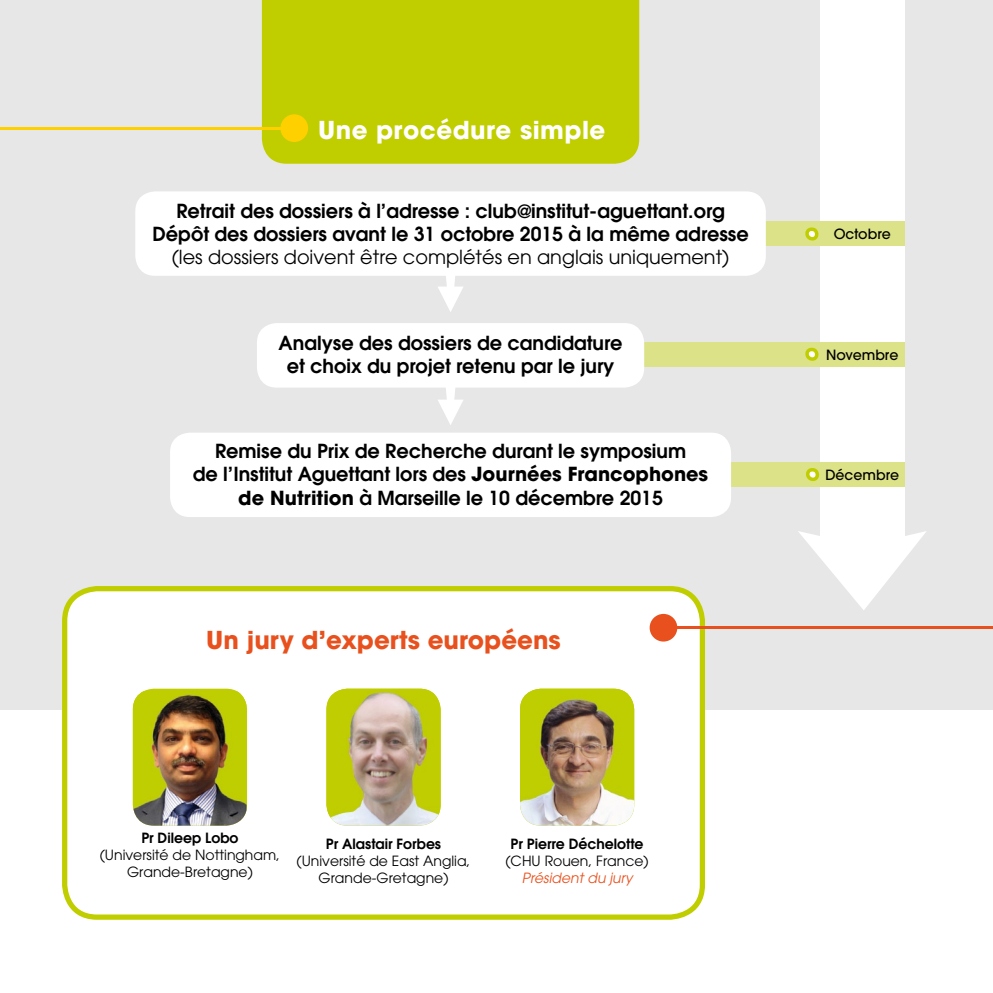
<style>
.page{position:relative;width:993px;height:993px;background:#fff}
.page>*{position:absolute;margin:0;border:0;box-sizing:border-box;transform-origin:0 0}
.t1{font:700 24.5px "Avant Garde";color:#e8511e}
.t2{font:700 24.5px "Avant Garde";letter-spacing:.02em;color:#fff}
.t3{font:600 19.25px/23.1px "Avant Garde";color:#000;text-align:center}
.t4{font:19.25px "Avant Garde";color:#000}
.t5{font:14px/16.8px "Avant Garde";color:#000;text-align:center}
.t6{font:600 14px "Avant Garde";color:#000}
.t7{font:500 14px "Avant Garde";color:#000}
.t8{font:italic 14px "Avant Garde";color:#e8511e}
.s1{font-weight:700}
</style>
<div class="page">
<div style="left:0;top:0;width:992px;height:709px;background:#e7e7e7"></div>
<div style="left:819px;top:0;width:85px;height:551px;background:#fff"></div>
<svg style="left:797px;top:531px;width:129px;height:79px"></svg>
<div style="left:617px;top:341px;width:287px;height:25px;background:#dce287"></div>
<div style="left:617px;top:221px;width:287px;height:25px;background:#dce287"></div>
<div style="left:718px;top:462px;width:186px;height:25px;background:#dce287"></div>
<svg style="left:805px;top:347px;width:14px;height:14px"></svg>
<svg style="left:806px;top:468px;width:14px;height:14px"></svg>
<svg style="left:805px;top:227px;width:14px;height:14px"></svg>
<svg style="left:437px;top:276px;width:26px;height:36px"></svg>
<div style="left:135px;top:191px;width:630px;height:85px;background:#fff;border-radius:20px"></div>
<svg style="left:437px;top:387px;width:26px;height:38px"></svg>
<div style="left:257px;top:323px;width:387px;height:64px;background:#fff;border-radius:20px"></div>
<div style="left:170px;top:432px;width:560px;height:85px;background:#fff;border-radius:20px"></div>
<div style="left:262px;top:0;width:377px;height:164px;background:#c0ce00"></div>
<div style="left:280px;top:114px;width:28px;height:28px;background:#ffd000;border-radius:50%"></div>
<hr style="left:0;top:127px;width:299px;height:2px;background:#ffd000">
<div style="left:65px;top:588px;width:637px;height:328px;background:#fff;border-radius:32px"></div>
<div style="left:62px;top:586px;width:642px;height:333px;border:5px solid #c0ce00;border-radius:32px"></div>
<div style="left:649px;top:613px;width:28px;height:28px;background:#e8511e;border-radius:50%"></div>
<hr style="left:658px;top:626px;width:334px;height:2px;background:#e8511e">
<img style="left:326px;top:688px;width:114px;height:137px">
<img style="left:520px;top:688px;width:114px;height:137px">
<div style="left:133px;top:688px;width:114px;height:137px;background:#c0ce00;border-radius:21px"></div>
<img style="left:133px;top:691px;width:113px;height:134px">
<p class="t2" style="left:318px;top:114px;width:289px">Une procédure simple</p>
<p class="t3" style="left:152px;top:199px;width:597px">Retrait des dossiers à l’adresse : club@institut-aguettant.org<br>Dépôt des dossiers avant le 31 octobre 2015 à la même adresse</p>
<p class="t4" style="left:172px;top:246px;width:559px">(les dossiers doivent être complétés en anglais uniquement)</p>
<p class="t3" style="left:278px;top:330px;width:345px">Analyse des dossiers de candidature et choix du projet retenu par le jury</p>
<p class="t3" style="left:193px;top:439px;width:516px">Remise du Prix de Recherche durant le symposium<br>de l’Institut Aguettant lors des <span class="s1">Journées Francophones de Nutrition</span> à Marseille le 10 décembre 2015</p>
<p class="t1" style="left:206px;top:624px;width:356px">Un jury d’experts européens</p>
<p class="t6" style="left:141px;top:828px;width:99px">Pr Dileep Lobo</p>
<p class="t5" style="left:100px;top:845px;width:182px">(Université de Nottingham,<br>Grande-Bretagne)</p>
<p class="t6" style="left:326px;top:834px;width:117px">Pr Alastair Forbes</p>
<p class="t5" style="left:296px;top:851px;width:175px">(Université de East Anglia,<br>Grande-Gretagne)</p>
<p class="t6" style="left:510px;top:834px;width:134px">Pr Pierre Déchelotte</p>
<p class="t5" style="left:505px;top:851px;width:145px">(CHU Rouen, France)</p>
<p class="t8" style="left:521px;top:868px;width:115px">Président du jury</p>
<p class="t7" style="left:833px;top:225px;width:58px">Octobre</p>
<p class="t7" style="left:825px;top:346px;width:74px">Novembre</p>
<p class="t7" style="left:825px;top:466px;width:75px">Décembre</p>
</div>
